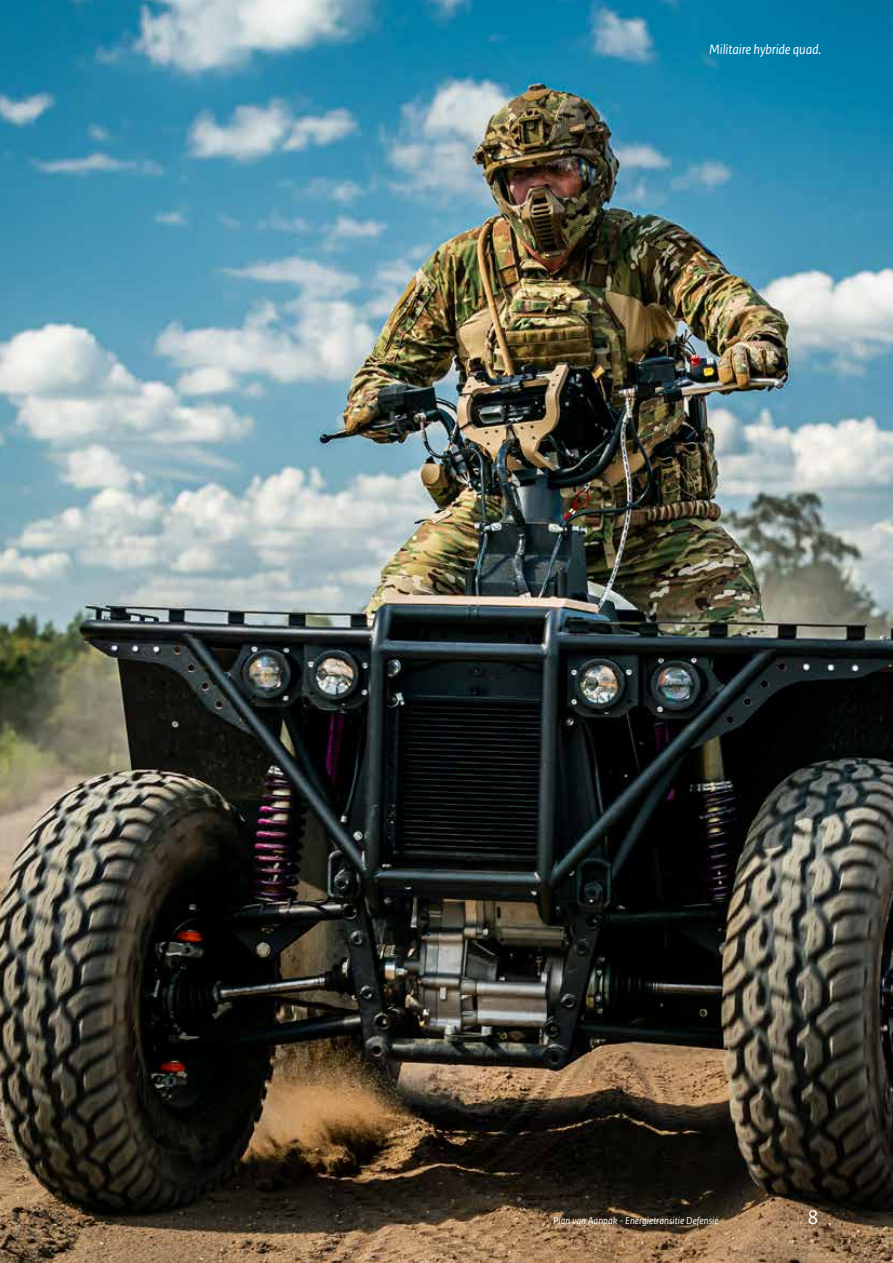
<style>
.page{position:relative;width:893px;height:1263px;background:#fff}
.page>*{position:absolute;margin:0;border:0;box-sizing:border-box;transform-origin:0 0}
.t1{font:21px "Rijksoverheid Sans Text";color:#fff}
.t2{font:italic 14.25px "Rijksoverheid Sans Text";letter-spacing:-.01em;color:#fff}
.t3{font:italic 10.5px "Rijksoverheid Sans Text";color:#fff}
</style>
<div class="page">
<img style="left:0;top:0;width:893px;height:1263px">
<h2 class="t2" style="left:709px;top:41px;width:114px">Militaire hybride quad.</h2>
<p class="t3" style="left:553px;top:1215px;width:167px">Plan van Aanpak - Energietransitie Defensie</p>
<h1 class="t1" style="left:807px;top:1205px;width:13px">8</h1>
</div>
